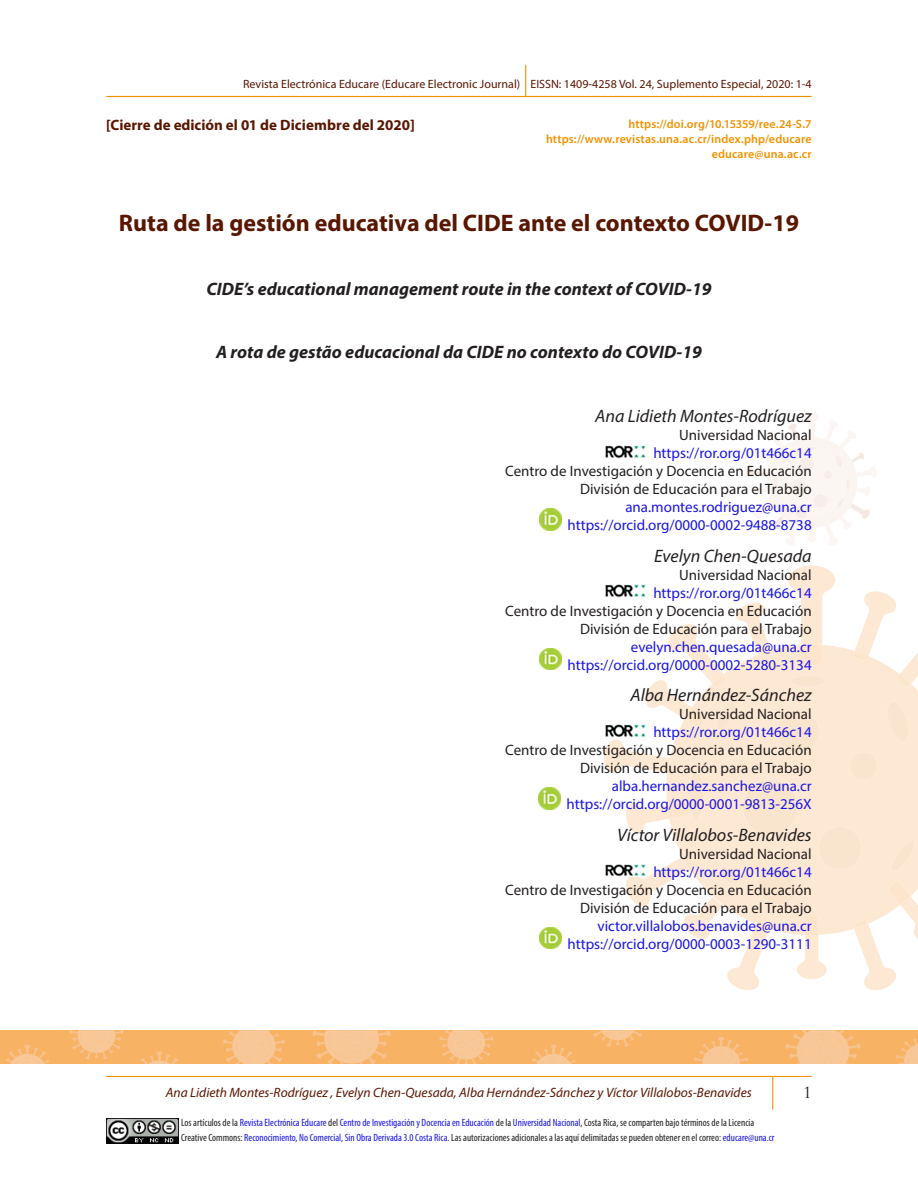
<style>
.page{position:relative;width:918px;height:1188px;background:#fff}
.page>*{position:absolute;margin:0;border:0;box-sizing:border-box;transform-origin:0 0}
.TITULO_PRINCIPAL{font:700 24px "Myriad Pro";color:#591600}
.TITULO_EN_INGLES{font:italic 700 18px "Myriad Pro";color:#231f20}
.AUTORES{font:italic 18px "Myriad Pro";color:#231f20}
.FILIACION{font:15px "Myriad Pro";color:#231f20}
.FILIACION-2{font:15px "Myriad Pro";color:#1a15e5}
.NUMERO_PUBLICADO{font:700 15px "Myriad Pro";color:#591600}
.t1{font:15px "Trajan Pro";color:#231f20}
.t2{font:italic 13.5px "Myriad Pro";color:#591600}
.t3{font:600 12px/15px "Myriad Pro";letter-spacing:.01em;color:#f29100;text-align:right}
.t4{font:12px "Myriad Pro";color:#591600}
.t5{font:condensed 10.5px/15px "Myriad Pro";color:#231f20}
.s1{color:#1a15e5}
</style>
<div class="page">
<hr style="left:106px;top:1076px;width:706px;height:1px;background:#f29100">
<hr style="left:772px;top:1077px;width:1px;height:33px;background:#f29100">
<img style="left:106px;top:1118px;width:73px;height:26px">
<hr style="left:106px;top:96px;width:706px;height:1px;background:#f29100">
<hr style="left:525px;top:65px;width:1px;height:32px;background:#f29100">
<div style="left:666px;top:646px;width:252px;height:288px;background:#fde9d3"></div>
<svg style="left:788px;top:566px;width:47px;height:100px"></svg>
<svg style="left:626px;top:802px;width:64px;height:31px"></svg>
<svg style="left:853px;top:882px;width:65px;height:108px"></svg>
<svg style="left:853px;top:591px;width:65px;height:96px"></svg>
<svg style="left:604px;top:739px;width:70px;height:34px"></svg>
<div style="left:743px;top:780px;width:55px;height:55px;background:#f9e4cd;border-radius:50%"></div>
<div style="left:777px;top:710px;width:42px;height:42px;background:#f9e4cd;border-radius:50%"></div>
<div style="left:850px;top:752px;width:27px;height:28px;background:#f9e4cd;border-radius:50%"></div>
<div style="left:819px;top:827px;width:42px;height:43px;background:#f9e4cd;border-radius:50%"></div>
<svg style="left:886px;top:702px;width:23px;height:39px"></svg>
<svg style="left:890px;top:841px;width:26px;height:30px"></svg>
<div style="left:791px;top:676px;width:35px;height:11px;background:#f9e4cd;border-radius:50%"></div>
<svg style="left:646px;top:603px;width:125px;height:126px"></svg>
<div style="left:689px;top:772px;width:14px;height:47px;background:#f9e4cd;border-radius:50%"></div>
<svg style="left:626px;top:856px;width:201px;height:134px"></svg>
<svg style="left:746px;top:413px;width:130px;height:132px"></svg>
<div style="left:0;top:1031px;width:918px;height:33px;background:#f7b264"></div>
<svg style="left:6px;top:1045px;width:43px;height:19px"></svg>
<svg style="left:69px;top:1030px;width:55px;height:29px"></svg>
<svg style="left:141px;top:1051px;width:37px;height:13px"></svg>
<svg style="left:223px;top:1030px;width:62px;height:34px"></svg>
<svg style="left:312px;top:1030px;width:79px;height:34px"></svg>
<svg style="left:439px;top:1030px;width:54px;height:34px"></svg>
<svg style="left:532px;top:1045px;width:43px;height:19px"></svg>
<svg style="left:594px;top:1030px;width:48px;height:17px"></svg>
<svg style="left:694px;top:1037px;width:54px;height:27px"></svg>
<svg style="left:785px;top:1030px;width:76px;height:34px"></svg>
<svg style="left:896px;top:1039px;width:22px;height:25px"></svg>
<img style="left:605px;top:445px;width:41px;height:13px">
<img style="left:540px;top:508px;width:21px;height:22px">
<img style="left:605px;top:584px;width:41px;height:14px">
<img style="left:540px;top:648px;width:21px;height:22px">
<img style="left:605px;top:724px;width:42px;height:13px">
<img style="left:539px;top:788px;width:21px;height:21px">
<img style="left:605px;top:863px;width:42px;height:14px">
<img style="left:540px;top:927px;width:21px;height:22px">
<p class="t4" style="left:243px;top:77px;width:570px">Revista Electrónica Educare (Educare Electronic Journal) EISSN: 1409-4258 Vol. 24, Suplemento Especial, 2020: 1-4</p>
<p class="NUMERO_PUBLICADO" style="left:106px;top:115px;width:310px">[Cierre de edición el 01 de Diciembre del 2020]</p>
<p class="t3" style="left:546px;top:116px;width:267px">https://doi.org/10.15359/ree.24-S.7 https://www.revistas.una.ac.cr/index.php/educare educare@una.ac.cr</p>
<h1 class="TITULO_PRINCIPAL" style="left:119px;top:208px;width:682px">Ruta de la gestión educativa del CIDE ante el contexto COVID-19</h1>
<h2 class="TITULO_EN_INGLES" style="left:206px;top:277px;width:507px">CIDE’s educational management route in the context of COVID-19</h2>
<h2 class="TITULO_EN_INGLES" style="left:216px;top:341px;width:487px">A rota de gestão educacional da CIDE no contexto do COVID-19</h2>
<p class="AUTORES" style="left:595px;top:405px;width:218px">Ana Lidieth Montes-Rodríguez</p>
<p class="FILIACION" style="left:679px;top:426px;width:134px">Universidad Nacional</p>
<p class="FILIACION-2" style="left:653px;top:444px;width:160px">https://ror.org/01t466c14</p>
<p class="FILIACION" style="left:505px;top:462px;width:308px">Centro de Investigación y Docencia en Educación</p>
<p class="FILIACION" style="left:580px;top:480px;width:233px">División de Educación para el Trabajo</p>
<p class="FILIACION-2" style="left:625px;top:498px;width:188px">ana.montes.rodriguez@una.cr</p>
<p class="FILIACION-2" style="left:568px;top:516px;width:246px">https://orcid.org/0000-0002-9488-8738</p>
<p class="AUTORES" style="left:654px;top:544px;width:159px">Evelyn Chen-Quesada</p>
<p class="FILIACION" style="left:679px;top:565px;width:134px">Universidad Nacional</p>
<p class="FILIACION-2" style="left:653px;top:583px;width:160px">https://ror.org/01t466c14</p>
<p class="FILIACION" style="left:505px;top:601px;width:308px">Centro de Investigación y Docencia en Educación</p>
<p class="FILIACION" style="left:580px;top:619px;width:233px">División de Educación para el Trabajo</p>
<p class="FILIACION-2" style="left:631px;top:637px;width:182px">evelyn.chen.quesada@una.cr</p>
<p class="FILIACION-2" style="left:568px;top:655px;width:246px">https://orcid.org/0000-0002-5280-3134</p>
<p class="AUTORES" style="left:630px;top:684px;width:183px">Alba Hernández-Sánchez</p>
<p class="FILIACION" style="left:679px;top:705px;width:134px">Universidad Nacional</p>
<p class="FILIACION-2" style="left:653px;top:723px;width:160px">https://ror.org/01t466c14</p>
<p class="FILIACION" style="left:505px;top:741px;width:308px">Centro de Investigación y Docencia en Educación</p>
<p class="FILIACION" style="left:580px;top:759px;width:233px">División de Educación para el Trabajo</p>
<p class="FILIACION-2" style="left:612px;top:777px;width:201px">alba.hernandez.sanchez@una.cr</p>
<p class="FILIACION-2" style="left:567px;top:795px;width:247px">https://orcid.org/0000-0001-9813-256X</p>
<p class="AUTORES" style="left:617px;top:824px;width:196px">Víctor Villalobos-Benavides</p>
<p class="FILIACION" style="left:679px;top:845px;width:134px">Universidad Nacional</p>
<p class="FILIACION-2" style="left:653px;top:863px;width:160px">https://ror.org/01t466c14</p>
<p class="FILIACION" style="left:505px;top:881px;width:308px">Centro de Investigación y Docencia en Educación</p>
<p class="FILIACION" style="left:580px;top:899px;width:233px">División de Educación para el Trabajo</p>
<p class="FILIACION-2" style="left:598px;top:917px;width:216px">victor.villalobos.benavides@una.cr</p>
<p class="FILIACION-2" style="left:568px;top:935px;width:246px">https://orcid.org/0000-0003-1290-3111</p>
<p class="t2" style="left:166px;top:1084px;width:588px">Ana Lidieth Montes-Rodríguez , Evelyn Chen-Quesada, Alba Hernández-Sánchez y Víctor Villalobos-Benavides</p>
<p class="t1" style="left:803px;top:1083px;width:10px">1</p>
<p class="t5" style="left:181px;top:1115px;width:595px">Los artículos de la <span class="s1">Revista Electrónica Educare</span> del <span class="s1">Centro de Investigación y Docencia en Educación</span> de la <span class="s1">Universidad Nacional</span>, Costa Rica, se comparten bajo términos de la Licencia<br>Creative Commons: <span class="s1">Reconocimiento, No Comercial, Sin Obra Derivada 3.0 Costa Rica</span>. Las autorizaciones adicionales a las aquí delimitadas se pueden obtener en el correo: <span class="s1">educare@una.cr</span></p>
</div>
